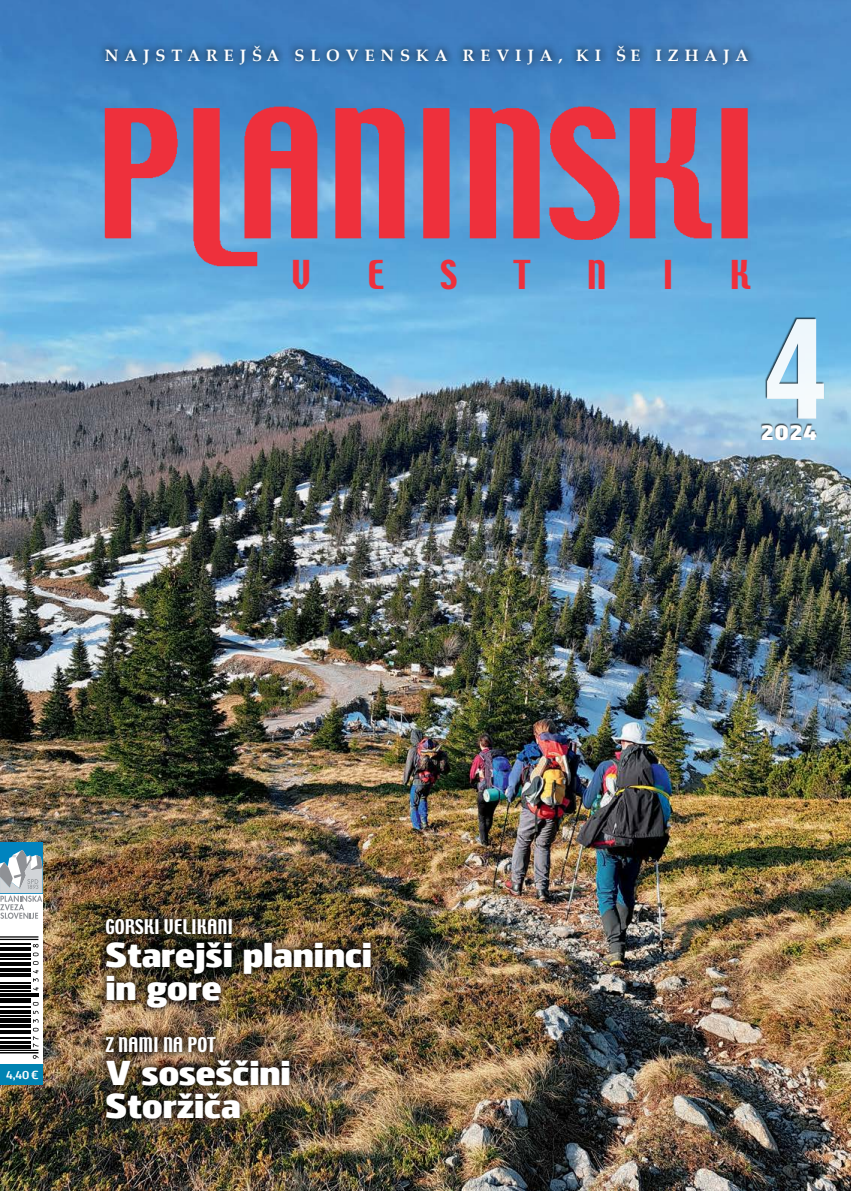
<style>
.page{position:relative;width:851px;height:1191px;background:#fff}
.page>*{position:absolute;margin:0;border:0;box-sizing:border-box;transform-origin:0 0}
.t1{font:120px "Techno";color:#fff}
.t2{font:35.4px "Techno";color:#ee303c}
.NAS_naslovi{font:800 34.5px/33px "Juhl";color:#fff}
.t3{font:800 21.15px "Juhl";color:#fff}
.NAS_rubrike{font:18px "Techno";color:#fff}
.A_podnaslov{font:700 16.5px "Palatino Linotype";letter-spacing:.36em;color:#fff}
.t4{font:700 11.7px "Juhl";color:#fff}
</style>
<div class="page">
<img style="left:0;top:0;width:850px;height:1191px">
<div style="left:97px;top:1028px;width:201px;height:99px;background:#000;opacity:.75"></div>
<div style="left:97px;top:910px;width:282px;height:106px;background:#000;opacity:.75"></div>
<img style="left:72px;top:76px;width:709px;height:198px">
<svg style="left:98px;top:37px;width:658px;height:36px;background:#3976b2"></svg>
<div style="left:760px;top:423px;width:56px;height:16px;background:#000;opacity:.75"></div>
<div style="left:764px;top:317px;width:60px;height:101px;background:#000;opacity:.75"></div>
<svg style="left:0;top:919px;width:43px;height:145px"></svg>
<div style="left:0;top:1064px;width:43px;height:20px;background:#0083b2"></div>
<svg style="left:33px;top:1055px;width:5px;height:3px"></svg>
<hr style="left:0;top:1049px;width:38px;height:2px;background:#000">
<hr style="left:0;top:1052px;width:38px;height:1px;background:#000">
<hr style="left:0;top:1045px;width:31px;height:3px;background:#000">
<hr style="left:0;top:1041px;width:31px;height:2px;background:#000">
<hr style="left:0;top:1037px;width:31px;height:1px;background:#000">
<hr style="left:0;top:1032px;width:31px;height:1px;background:#000">
<hr style="left:0;top:1030px;width:31px;height:1px;background:#000">
<hr style="left:0;top:1024px;width:31px;height:3px;background:#000">
<svg style="left:33px;top:1019px;width:6px;height:28px"></svg>
<div style="left:0;top:1017px;width:31px;height:5px;background:#000"></div>
<hr style="left:0;top:1015px;width:31px;height:1px;background:#000">
<hr style="left:0;top:1010px;width:31px;height:4px;background:#000">
<hr style="left:0;top:1006px;width:31px;height:2px;background:#000">
<svg style="left:33px;top:1002px;width:5px;height:11px"></svg>
<hr style="left:0;top:1000px;width:31px;height:2px;background:#000">
<hr style="left:0;top:998px;width:31px;height:1px;background:#000">
<hr style="left:0;top:995px;width:38px;height:1px;background:#000">
<hr style="left:0;top:993px;width:38px;height:1px;background:#000">
<hr style="left:0;top:990px;width:31px;height:1px;background:#000">
<svg style="left:33px;top:987px;width:6px;height:3px"></svg>
<hr style="left:0;top:985px;width:31px;height:4px;background:#000">
<hr style="left:0;top:982px;width:31px;height:1px;background:#000">
<hr style="left:0;top:975px;width:31px;height:1px;background:#000">
<hr style="left:0;top:973px;width:31px;height:1px;background:#000">
<hr style="left:0;top:968px;width:31px;height:3px;background:#000">
<hr style="left:0;top:962px;width:31px;height:4px;background:#000">
<hr style="left:0;top:958px;width:31px;height:1px;background:#000">
<hr style="left:0;top:953px;width:31px;height:4px;background:#000">
<hr style="left:0;top:949px;width:31px;height:1px;background:#000">
<hr style="left:0;top:947px;width:31px;height:1px;background:#000">
<svg style="left:33px;top:944px;width:6px;height:37px"></svg>
<hr style="left:0;top:943px;width:31px;height:2px;background:#000">
<hr style="left:0;top:936px;width:38px;height:1px;background:#000">
<hr style="left:0;top:938px;width:38px;height:2px;background:#000">
<div style="left:0;top:842px;width:43px;height:51px;background:#0084bf"></div>
<svg style="left:0;top:850px;width:43px;height:69px"></svg>
<p class="A_podnaslov" style="left:105px;top:44px;width:645px">NAJSTAREJŠA SLOVENSKA REVIJA, KI ŠE IZHAJA</p>
<p class="t2" style="left:291px;top:250px;width:21px">V</p>
<p class="t2" style="left:367px;top:250px;width:19px">E</p>
<p class="t2" style="left:440px;top:250px;width:18px">S</p>
<p class="t2" style="left:513px;top:250px;width:19px">T</p>
<p class="t2" style="left:586px;top:250px;width:21px">N</p>
<p class="t2" style="left:662px;top:250px;width:13px">I</p>
<p class="t2" style="left:729px;top:250px;width:22px">K</p>
<h1 class="t1" style="left:765px;top:289px;width:61px">4</h1>
<p class="t3" style="left:761px;top:416px;width:57px">2024</p>
<p class="t4" style="left:6px;top:1065px;width:34px">4,40 €</p>
<p class="NAS_rubrike" style="left:105px;top:915px;width:129px">GORSKI VELIKANI</p>
<p class="NAS_naslovi" style="left:105px;top:935px;width:268px">Starejši planinci in gore</p>
<p class="NAS_rubrike" style="left:105px;top:1032px;width:112px">Z NAMI NA POT</p>
<p class="NAS_naslovi" style="left:105px;top:1052px;width:187px">V soseščini<br>Storžiča</p>
</div>
